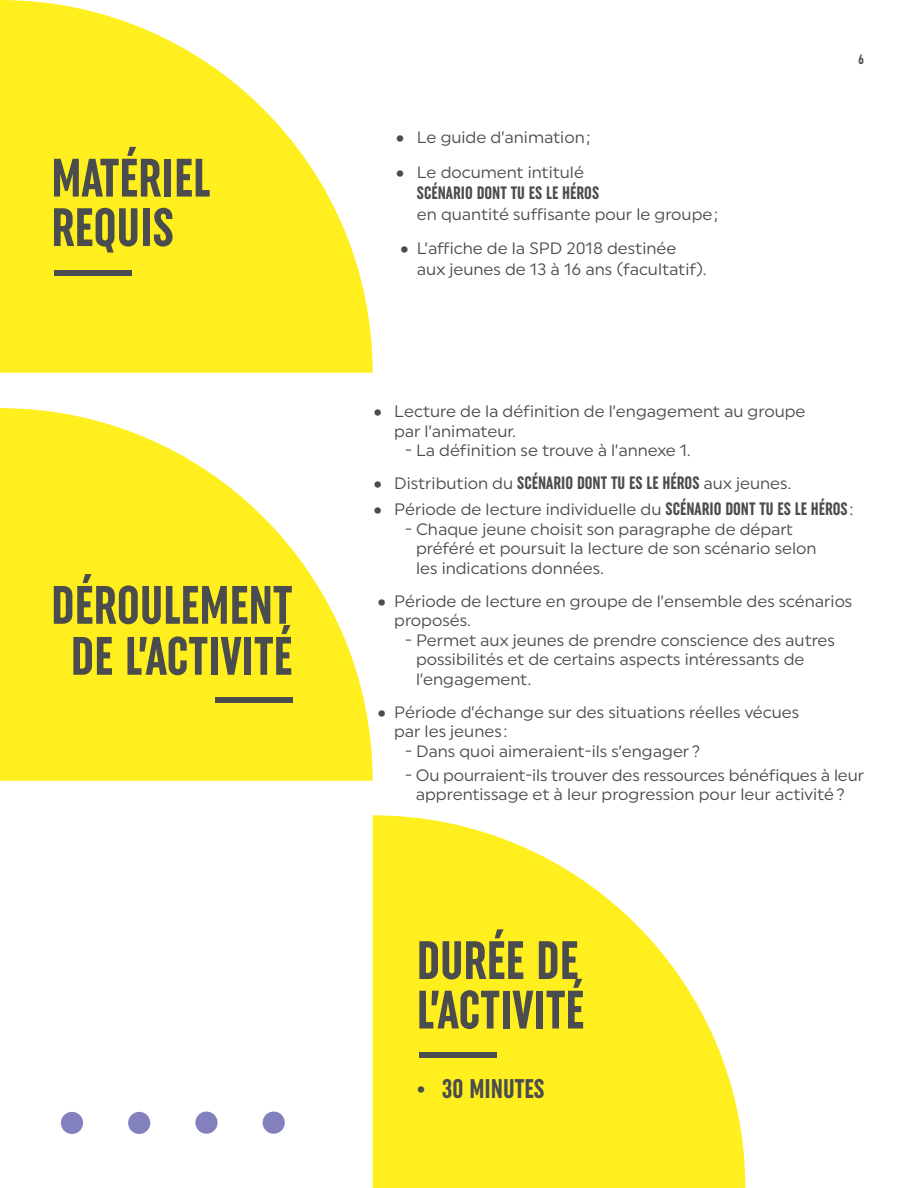
<style>
.page{position:relative;width:918px;height:1188px;background:#fff}
.page>*{position:absolute;margin:0;border:0;box-sizing:border-box;transform-origin:0 0}
.t1{font:700 extra-condensed 54px/49.5px "Uniform";color:#4b4c4d}
.t2{font:700 extra-condensed 27px "Uniform";color:#4b4c4d}
.t3{font:700 extra-condensed 18px "Uniform";color:#4b4c4d}
.t4{font:16.5px/19.5px "Uniform";color:#4b4c4d}
.t5{font:700 extra-condensed 13.5px "Uniform";color:#4b4c4d}
.s1{font-size:30px}
.s2{font-weight:700;font-stretch:extra-condensed;font-size:18px}
.s3{font-weight:400;font-stretch:normal;font-size:30px}
</style>
<div class="page">
<svg style="left:373px;top:815px;width:372px;height:373px;fill:#ffef1e"></svg>
<svg style="left:0;top:408px;width:373px;height:373px;fill:#ffef1e"></svg>
<div style="left:215px;top:697px;width:77px;height:6px;background:#4b4c4d"></div>
<svg style="left:0;top:0;width:373px;height:373px;fill:#ffef1e"></svg>
<div style="left:54px;top:270px;width:77px;height:5px;background:#4b4c4d"></div>
<div style="left:419px;top:1053px;width:78px;height:5px;background:#4b4c4d"></div>
<div style="left:61px;top:1112px;width:22px;height:22px;background:#8280bd;border-radius:50%"></div>
<div style="left:128px;top:1112px;width:22px;height:22px;background:#8280bd;border-radius:50%"></div>
<div style="left:195px;top:1112px;width:23px;height:22px;background:#8280bd;border-radius:50%"></div>
<div style="left:263px;top:1112px;width:22px;height:22px;background:#8280bd;border-radius:50%"></div>
<p class="t1" style="left:51px;top:153px;width:160px">MATÉRIEL<br>REQUIS</p>
<p class="t1" style="left:51px;top:579px;width:243px;line-height:51px;text-align:center">DÉROULEMENT<br>DE L’ACTIVITÉ</p>
<p class="t4" style="left:395px;top:127px;width:196px"><span class="s1">•</span> Le guide d’animation;</p>
<p class="t4" style="left:395px;top:162px;width:190px"><span class="s1">•</span> Le document intitulé</p>
<p class="t3" style="left:417px;top:182px;width:184px">SCÉNARIO DONT TU ES LE HÉROS</p>
<p class="t4" style="left:417px;top:204px;width:303px">en quantité suffisante pour le groupe;</p>
<p class="t4" style="left:417px;top:238px;width:291px;line-height:21px;text-indent:-18px"><span class="s1">•</span> L’affiche de la SPD 2018 destinée aux jeunes de 13 à 16 ans (facultatif).</p>
<p class="t5" style="left:859px;top:52px;width:7px">6</p>
<p class="t4" style="left:394px;top:401px;width:413px;text-indent:-22px"><span class="s1">•</span> Lecture de la définition de l’engagement au groupe par l’animateur.</p>
<p class="t4" style="left:405px;top:440px;width:287px">- La définition se trouve à l’annexe 1.</p>
<p class="t4" style="left:373px;top:473px;width:420px"><span class="s1">•</span> Distribution du <span class="s2">SCÉNARIO DONT TU ES LE HÉROS</span> aux jeunes.</p>
<p class="t4" style="left:373px;top:500px;width:482px"><span class="s1">•</span> Période de lecture individuelle du <span class="s2">SCÉNARIO DONT TU ES LE HÉROS</span>:</p>
<p class="t4" style="left:416px;top:519px;width:402px;text-indent:-11px">- Chaque jeune choisit son paragraphe de départ préféré et poursuit la lecture de son scénario selon les indications données.</p>
<p class="t4" style="left:394px;top:591px;width:460px;text-indent:-18px"><span class="s1">•</span> Période de lecture en groupe de l’ensemble des scénarios proposés.</p>
<p class="t4" style="left:416px;top:630px;width:421px;text-indent:-11px">- Permet aux jeunes de prendre conscience des autres possibilités et de certains aspects intéressants de l’engagement.</p>
<p class="t4" style="left:394px;top:702px;width:407px;text-indent:-18px"><span class="s1">•</span> Période d’échange sur des situations réelles vécues par les jeunes :</p>
<p class="t4" style="left:405px;top:741px;width:297px">- Dans quoi aimeraient-ils s’engager?</p>
<p class="t4" style="left:405px;top:765px;width:460px;text-align:center">- Ou pourraient-ils trouver des ressources bénéfiques à leur apprentissage et à leur progression pour leur activité?</p>
<p class="t1" style="left:417px;top:935px;width:169px">DURÉE DE<br>L’ACTIVITÉ</p>
<p class="t2" style="left:416px;top:1073px;width:130px"><span class="s3">•</span> 30 MINUTES</p>
</div>
